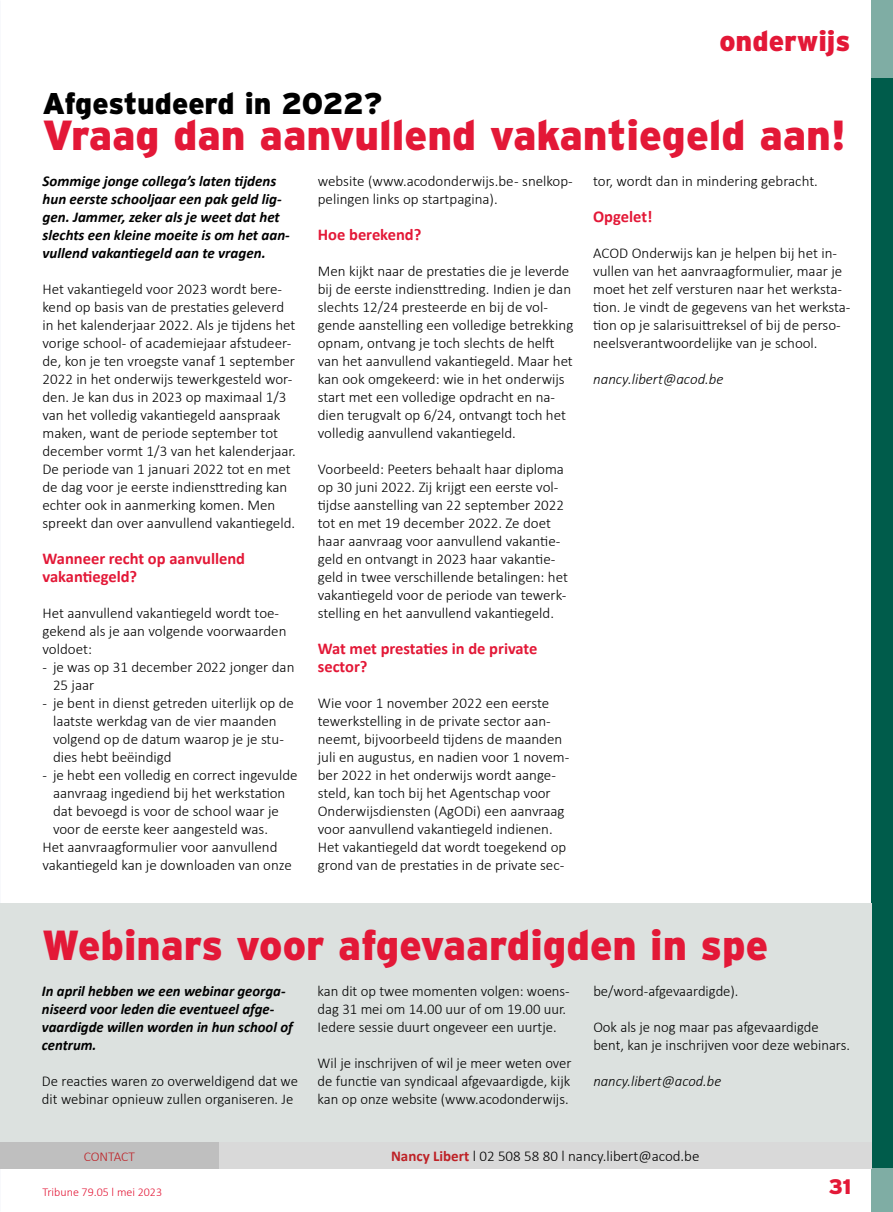
<style>
.page{position:relative;width:893px;height:1212px;background:#fff}
.page>*{position:absolute;margin:0;border:0;box-sizing:border-box;transform-origin:0 0}
.t1{font:900 42px "Interstate";color:#e31837}
.t2{font:900 30px "Interstate";letter-spacing:-.01em;color:#000}
.t3{font:900 28.5px "Interstate";color:#e31837}
.t4{font:900 21px "Interstate";color:#e31837}
.t5{font:700 16.5px/18px "Calibri";color:#e31837}
.t6{font:300 15px/18px "Calibri";color:#000}
.t7{font:italic 700 15px/18px "Calibri";color:#000}
.t8{font:italic 300 15px "Calibri";color:#000}
.t9{font:300 13.5px "Calibri";color:#be2126}
.t10{font:300 12px "Calibri";color:#e31837}
.s1{font-weight:700;color:#be2126}
</style>
<div class="page">
<div style="left:872px;top:0;width:21px;height:1212px;background:#005c4b"></div>
<div style="left:871px;top:0;width:22px;height:78px;background:#7fada4"></div>
<svg style="left:863px;top:1168px;width:30px;height:44px"></svg>
<div style="left:0;top:903px;width:872px;height:265px;background:#dce1df"></div>
<div style="left:0;top:1142px;width:219px;height:26px;background:#bfbfbf"></div>
<div style="left:219px;top:1142px;width:653px;height:26px;background:#d9d9d9"></div>
<h3 class="t3" style="left:719px;top:24px;width:133px">onderwijs</h3>
<h2 class="t2" style="left:43px;top:86px;width:341px">Afgestudeerd in 2022?</h2>
<h1 class="t1" style="left:43px;top:111px;width:805px">Vraag dan aanvullend vakantiegeld aan!</h1>
<p class="t7" style="left:43px;top:171px;width:249px">Sommige jonge collega’s laten tijdens hun eerste schooljaar een pak geld lig&shy;gen. Jammer, zeker als je weet dat het slechts een kleine moeite is om het aan&shy;vullend vakantiegeld aan te vragen.</p>
<p class="t6" style="left:43px;top:280px;width:255px">Het vakantiegeld voor 2023 wordt bere&shy;kend op basis van de prestaties geleverd in het kalenderjaar 2022. Als je tijdens het vorige school- of academiejaar afstudeer&shy;de, kon je ten vroegste vanaf 1 september 2022 in het onderwijs tewerkgesteld wor&shy;den. Je kan dus in 2023 op maximaal 1/3 van het volledig vakantiegeld aanspraak maken, want de periode september tot december vormt 1/3 van het kalenderjaar.<br>De periode van 1 januari 2022 tot en met de dag voor je eerste indiensttreding kan echter ook in aanmerking komen. Men spreekt dan over aanvullend vakantiegeld.</p>
<p class="t5" style="left:43px;top:549px;width:204px">Wanneer recht op aanvullend vakantiegeld?</p>
<p class="t6" style="left:43px;top:604px;width:245px">Het aanvullend vakantiegeld wordt toe&shy;gekend als je aan volgende voorwaarden voldoet:</p>
<p class="t6" style="left:53px;top:658px;width:243px;text-indent:-10px">- je was op 31 december 2022 jonger dan<br>25 jaar</p>
<p class="t6" style="left:53px;top:694px;width:242px;text-indent:-10px">- je bent in dienst getreden uiterlijk op de laatste werkdag van de vier maanden volgend op de datum waarop je je stu&shy;dies hebt beëindigd</p>
<p class="t6" style="left:43px;top:766px;width:257px">- je hebt een volledig en correct ingevulde</p>
<p class="t6" style="left:53px;top:784px;width:234px">aanvraag ingediend bij het werkstation</p>
<p class="t6" style="left:53px;top:802px;width:227px">dat bevoegd is voor de school waar je</p>
<p class="t6" style="left:53px;top:820px;width:217px">voor de eerste keer aangesteld was.</p>
<p class="t6" style="left:43px;top:838px;width:236px">Het aanvraagformulier voor aanvullend</p>
<p class="t6" style="left:43px;top:856px;width:251px">vakantiegeld kan je downloaden van onze</p>
<p class="t6" style="left:318px;top:172px;width:256px">website (www.acodonderwijs.be - snelkop&shy;pelingen links op startpagina).</p>
<p class="t5" style="left:318px;top:225px;width:105px">Hoe berekend?</p>
<p class="t6" style="left:318px;top:262px;width:257px">Men kijkt naar de prestaties die je leverde bij de eerste indiensttreding. Indien je dan slechts 12/24 presteerde en bij de vol&shy;gende aanstelling een volledige betrekking opnam, ontvang je toch slechts de helft van het aanvullend vakantiegeld. Maar het kan ook omgekeerd: wie in het onderwijs start met een volledige opdracht en na&shy;dien terugvalt op 6/24, ontvangt toch het volledig aanvullend vakantiegeld.</p>
<p class="t6" style="left:318px;top:460px;width:252px">Voorbeeld: Peeters behaalt haar diploma op 30 juni 2022. Zij krijgt een eerste vol&shy;tijdse aanstelling van 22 september 2022 tot en met 19 december 2022. Ze doet haar aanvraag voor aanvullend vakantie&shy;geld en ontvangt in 2023 haar vakantie&shy;geld in twee verschillende betalingen: het vakantiegeld voor de periode van tewerk&shy;stelling en het aanvullend vakantiegeld.</p>
<p class="t5" style="left:318px;top:639px;width:221px">Wat met prestaties in de private sector?</p>
<p class="t6" style="left:318px;top:694px;width:253px">Wie voor 1 november 2022 een eerste tewerkstelling in de private sector aan&shy;neemt, bijvoorbeeld tijdens de maanden juli en augustus, en nadien voor 1 novem&shy;ber 2022 in het onderwijs wordt aange&shy;steld, kan toch bij het Agentschap voor Onderwijsdiensten (AgODi) een aanvraag voor aanvullend vakantiegeld indienen.<br>Het vakantiegeld dat wordt toegekend op grond van de prestaties in de private sec-</p>
<p class="t6" style="left:593px;top:172px;width:226px">tor, wordt dan in mindering gebracht.</p>
<p class="t5" style="left:593px;top:207px;width:61px">Opgelet!</p>
<p class="t6" style="left:593px;top:244px;width:259px">ACOD Onderwijs kan je helpen bij het in&shy;vullen van het aanvraagformulier, maar je moet het zelf versturen naar het werksta&shy;tion. Je vindt de gegevens van het werksta&shy;tion op je salarisuittreksel of bij de perso&shy;neelsverantwoordelijke van je school.</p>
<p class="t8" style="left:593px;top:370px;width:132px">nancy.libert@acod.be</p>
<h1 class="t1" style="left:42px;top:921px;width:728px">Webinars voor afgevaardigden in spe</h1>
<p class="t7" style="left:42px;top:981px;width:252px">In april hebben we een webinar georga&shy;niseerd voor leden die eventueel afge&shy;vaardigde willen worden in hun school of centrum.</p>
<p class="t6" style="left:42px;top:1072px;width:257px">De reacties waren zo overweldigend dat we dit webinar opnieuw zullen organiseren. Je</p>
<p class="t6" style="left:593px;top:982px;width:147px">be/word-afgevaardigde).</p>
<p class="t6" style="left:593px;top:1018px;width:258px">Ook als je nog maar pas afgevaardigde bent, kan je inschrijven voor deze webinars.</p>
<p class="t8" style="left:593px;top:1072px;width:129px">nancy.libert@acod.be</p>
<p class="t6" style="left:318px;top:982px;width:254px">kan dit op twee momenten volgen: woens&shy;dag 31 mei om 14.00 uur of om 19.00 uur.<br>Iedere sessie duurt ongeveer een uurtje.</p>
<p class="t6" style="left:318px;top:1054px;width:255px;text-align:justify">Wil je inschrijven of wil je meer weten over de functie van syndicaal afgevaardigde, kijk kan op onze website (www.acodonderwijs.</p>
<p class="t9" style="left:84px;top:1147px;width:53px">CONTACT</p>
<p class="t6" style="left:391px;top:1147px;width:310px"><span class="s1">Nancy Libert</span> l 02 508 58 80 l nancy.libert@acod.be</p>
<p class="t10" style="left:43px;top:1184px;width:121px">Tribune 79.05 l mei 2023</p>
<h3 class="t4" style="left:828px;top:1175px;width:25px">31</h3>
</div>
